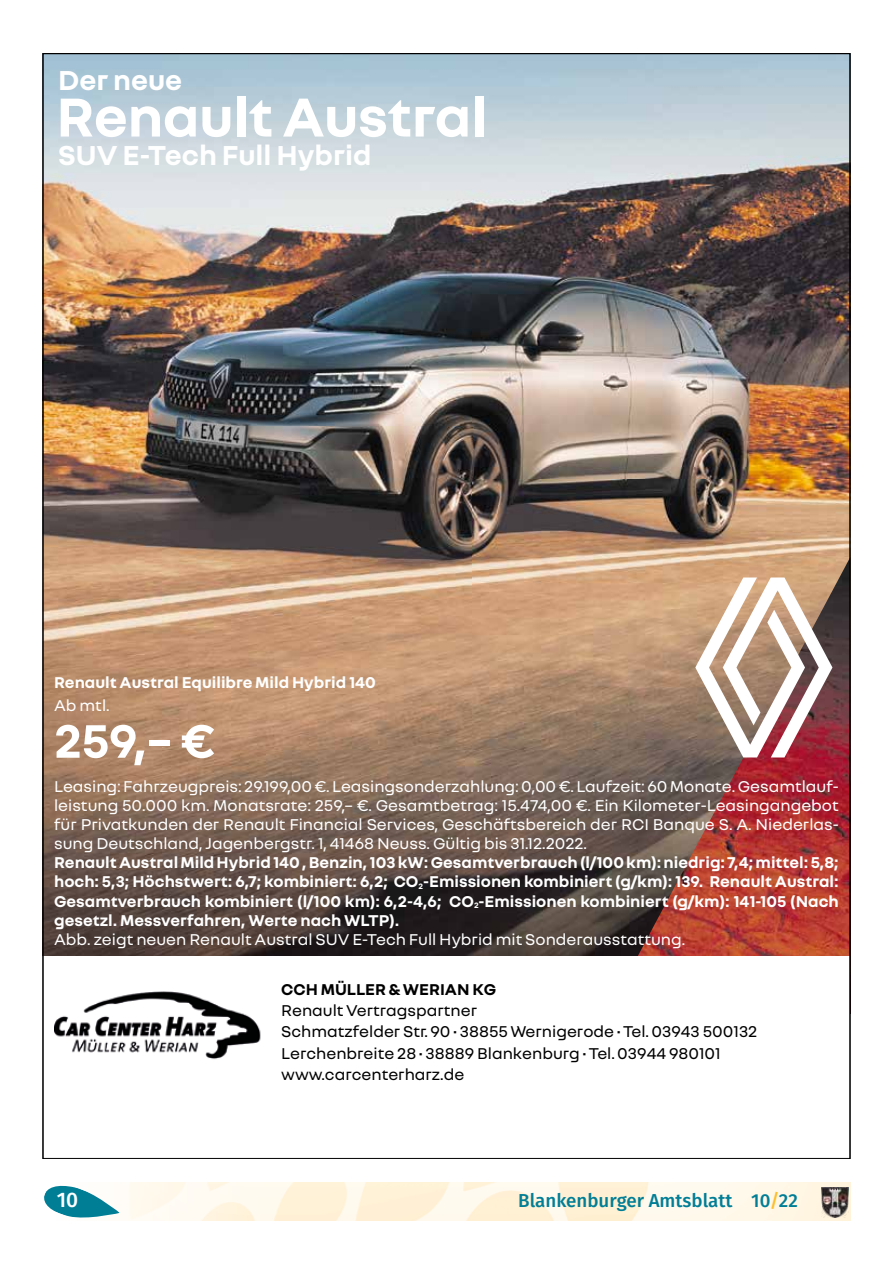
<style>
.page{position:relative;width:893px;height:1263px;background:#fff}
.page>*{position:absolute;margin:0;border:0;box-sizing:border-box;transform-origin:0 0}
.t1{font:700 59.25px "Nouvel R";letter-spacing:-.005em;color:#fff}
.t2{font:700 50.85px "Nouvel R";color:#fff}
.t3{font:700 29.7px "Nouvel R";color:#fff}
.t4{font:500 21px "Fira Sans";color:#fff}
.t5{font:500 18.75px "Fira Sans";color:#007e96}
.t6{font:16.95px/19px "Nouvel R";color:#fff;text-align:justify}
.t7{font:700 16.95px/19px "Nouvel R";color:#fff;text-align:justify}
.t8{font:16.95px/21.1px "Nouvel R";color:#000}
.t9{font:700 16.95px "Nouvel R";color:#000}
.s1{color:#fcbf2c}
</style>
<div class="page">
<img style="left:129px;top:1182px;width:721px;height:38px">
<svg style="left:44px;top:1185px;width:76px;height:33px"></svg>
<img style="left:821px;top:1187px;width:27px;height:30px">
<img style="left:45px;top:55px;width:803px;height:1005px">
<h3 class="t3" style="left:58px;top:61px;width:126px">Der neue</h3>
<h1 class="t1" style="left:56px;top:78px;width:432px">Renault Austral</h1>
<h3 class="t3" style="left:58px;top:136px;width:315px">SUV E-Tech Full Hybrid</h3>
<p class="t7" style="left:54px;top:672px;width:323px">Renault Austral Equilibre Mild Hybrid 140</p>
<p class="t6" style="left:54px;top:695px;width:57px">Ab mtl.</p>
<h2 class="t2" style="left:54px;top:708px;width:162px">259,– €</h2>
<p class="t6" style="left:54px;top:776px;width:786px">Leasing: Fahrzeugpreis: 29.199,00 €. Leasingsonderzahlung: 0,00 €. Laufzeit: 60 Monate. Gesamtlauf&shy;leistung 50.000 km. Monatsrate: 259,– €. Gesamtbetrag: 15.474,00 €. Ein Kilometer-Leasingangebot für Privatkunden der Renault Financial Services, Geschäftsbereich der RCI Banque S. A. Niederlas&shy;sung Deutschland, Jagenbergstr. 1, 41468 Neuss. Gültig bis 31.12.2022.</p>
<p class="t7" style="left:54px;top:852px;width:786px">Renault Austral Mild Hybrid 140 , Benzin, 103 kW: Gesamtverbrauch (l/100 km): niedrig: 7,4; mittel: 5,8; hoch: 5,3; Höchstwert: 6,7; kombiniert: 6,2; CO<sub>2</sub>-Emissionen kombiniert (g/km): 139. Renault Austral:<br>Gesamtverbrauch kombiniert (l/100 km): 6,2-4,6; CO<sub>2</sub>-Emissionen kombiniert (g/km): 141-105 (Nach gesetzl. Messverfahren, Werte nach WLTP).</p>
<p class="t6" style="left:54px;top:928px;width:633px">Abb. zeigt neuen Renault Austral SUV E-Tech Full Hybrid mit Sonderausstattung.</p>
<p class="t9" style="left:281px;top:978px;width:217px">CCH MÜLLER &amp; WERIAN KG</p>
<p class="t8" style="left:281px;top:999px;width:478px">Renault Vertragspartner<br>Schmatzfelder Str. 90 • 38855 Wernigerode • Tel. 03943 500132<br>Lerchenbreite 28 • 38889 Blankenburg • Tel. 03944 980101 www.carcenterharz.de</p>
<p class="t4" style="left:57px;top:1185px;width:23px">10</p>
<p class="t5" style="left:518px;top:1187px;width:281px">Blankenburger Amtsblatt 10<span class="s1">/</span>22</p>
</div>
